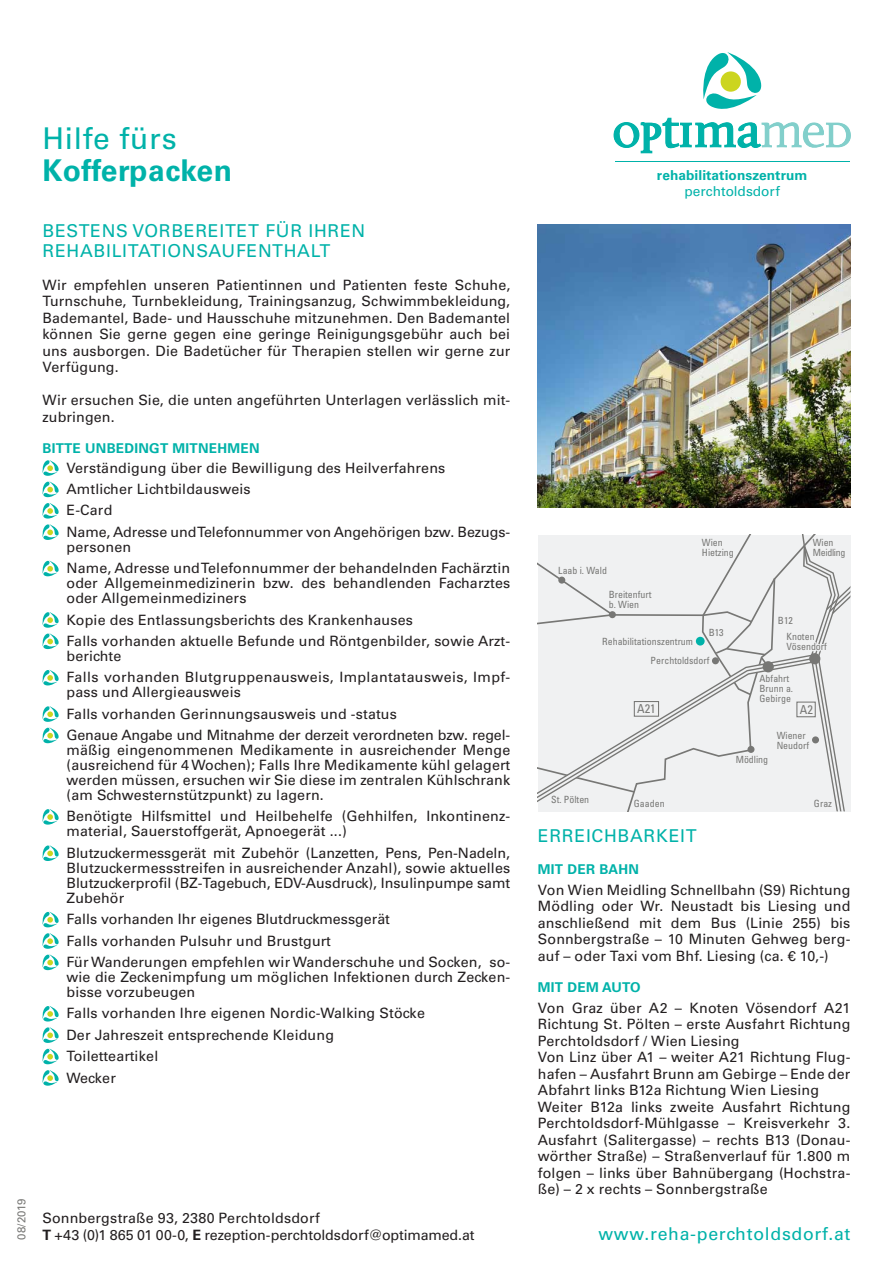
<style>
.page{position:relative;width:893px;height:1263px;background:#fff}
.page>*{position:absolute;margin:0;border:0;box-sizing:border-box;transform-origin:0 0}
.t1{font:700 30px "Univers LT Std";color:#00b2a9}
.t2{font:30px "Univers LT Std";color:#00b2a9}
.t3{font:17.7px/19.5px "Univers LT Std";letter-spacing:.04em;color:#00b2a9}
.t4{font:14.25px/16.5px "Univers LT Std";letter-spacing:.01em;color:#231f20}
.t5{font:14.25px "Univers LT Std";letter-spacing:-.01em;color:#231f20}
.t6{font:700 13.65px "Univers LT Std";letter-spacing:.005em;color:#00b2a9}
.t7{font:13.65px "Univers LT Std";color:#00b2a9}
.t8{font:700 13.5px "Univers LT Std";letter-spacing:.02em;color:#00b2a9}
.t9{font:condensed 12.45px "Univers LT Std";color:#777775}
.t10{font:11.4px "Univers LT Std";letter-spacing:-.02em;color:#777775}
.t11{font:condensed 9.9px/9.9px "Univers LT Std";color:#777775}
.t12{font:condensed 9.9px/9.9px "Univers LT Std";letter-spacing:-.025em;color:#777775}
.s1{font-weight:700}
</style>
<div class="page">
<svg style="left:42px;top:460px;width:17px;height:80px"></svg>
<svg style="left:42px;top:560px;width:17px;height:17px"></svg>
<svg style="left:42px;top:612px;width:17px;height:38px"></svg>
<svg style="left:42px;top:669px;width:17px;height:17px"></svg>
<svg style="left:42px;top:706px;width:17px;height:38px"></svg>
<svg style="left:42px;top:809px;width:17px;height:16px"></svg>
<svg style="left:42px;top:845px;width:17px;height:16px"></svg>
<svg style="left:42px;top:911px;width:17px;height:60px"></svg>
<svg style="left:42px;top:1005px;width:17px;height:81px"></svg>
<svg style="left:538px;top:535px;width:312px;height:276px"></svg>
<img style="left:538px;top:225px;width:312px;height:282px">
<hr style="left:615px;top:161px;width:234px;height:1px;background:#00b2a9">
<svg style="left:614px;top:52px;width:236px;height:101px"></svg>
<p class="t10" style="left:15px;top:1239px;width:42px;rotate:-90deg">08/2019</p>
<h1 class="t2" style="left:43px;top:121px;width:136px">H ilfe fürs</h1>
<h1 class="t1" style="left:43px;top:153px;width:191px">Kofferpacken</h1>
<p class="t6" style="left:657px;top:167px;width:152px">rehabilitationszentrum</p>
<p class="t7" style="left:684px;top:183px;width:97px">perchtoldsdorf</p>
<p class="t3" style="left:43px;top:221px;width:324px">Bestens vorbereitet für I hren<br>Rehabilitationsaufenthalt</p>
<p class="t4" style="left:43px;top:277px;width:469px;text-align:justify">Wir empfehlen unseren Patientinnen und Patienten feste Schuhe, Turnschuhe, Turnbekleidung, Trainingsanzug, Schwimmbekleidung, Bademantel, Bade- und Hausschuhe mitzunehmen. Den Bademantel können Sie gerne gegen eine geringe Reinigungsgebühr auch bei uns ausborgen. Die Badetücher für Therapien stellen wir gerne zur Verfügung.</p>
<p class="t4" style="left:43px;top:392px;width:469px">Wir ersuchen Sie, die unten angeführten U nterlagen verlässlich mit&shy;zubringen.</p>
<p class="t8" style="left:43px;top:441px;width:218px">Bitte unbedingt mitnehmen</p>
<p class="t4" style="left:59px;top:457px;width:453px;line-height:21.5px">Verständigung über die Bewilligung des Heilverfahrens Amtlicher Lichtbildausweis<br>E-Card<br>Name, Adresse und Telefonnummer von Angehörigen bzw. Bezugs-</p>
<p class="t4" style="left:59px;top:536px;width:453px;line-height:21.3px;text-indent:8px">personen<br>Name, Adresse und Telefonnummer der behandelnden Fachärztin</p>
<p class="t4" style="left:67px;top:576px;width:445px;line-height:15px">oder Allgemeinmedizinerin bzw. des behandlenden Facharztes oder Allgemeinmediziners</p>
<p class="t4" style="left:59px;top:609px;width:453px;line-height:21.5px;text-indent:8px">Kopie des Entlassungsberichts des Krankenhauses<br>Falls vorhanden aktuelle Befunde und Röntgenbilder, sowie Arzt-</p>
<p class="t4" style="left:59px;top:645px;width:453px;line-height:21.3px;text-indent:8px">berichte<br>Falls vorhanden Blutgruppenausweis, I mplantatausweis, I mpf-</p>
<p class="t4" style="left:67px;top:684px;width:176px">pass und Allergieausweis</p>
<p class="t4" style="left:59px;top:705px;width:340px">Falls vorhanden Gerinnungsausweis und -status</p>
<p class="t5" style="left:67px;top:726px;width:445px">Genaue Angabe und Mitnahme der derzeit verordneten bzw. regel-</p>
<p class="t4" style="left:67px;top:743px;width:445px;line-height:15px;text-align:justify">mäßig eingenommenen Medikamente in ausreichender Menge (ausreichend für 4 Wochen); Falls I hre Medikamente kühl gelagert werden müssen, ersuchen wir Sie diese im zentralen Kühlschrank (am Schwesternstützpunkt) zu lagern.</p>
<p class="t4" style="left:66px;top:809px;width:445px;line-height:15px">Benötigte H ilfsmittel und Heilbehelfe (Gehhilfen, I nkontinenz&shy;material, Sauerstoffgerät, Apnoegerät ...)</p>
<p class="t4" style="left:67px;top:845px;width:445px;line-height:15px;text-align:justify">Blutzuckermessgerät mit Zubehör (Lanzetten, Pens, Pen-Nadeln, Blutzuckermessstreifen in ausreichender Anzahl), sowie aktuelles Blutzuckerprofil (BZ-Tagebuch, EDV-Ausdruck), I nsulinpumpe samt Zubehör</p>
<p class="t4" style="left:59px;top:908px;width:453px;line-height:21.5px">Falls vorhanden I hr eigenes Blutdruckmessgerät<br>Falls vorhanden Pulsuhr und Brustgurt<br>Für Wanderungen empfehlen wir Wanderschuhe und Socken, so-</p>
<p class="t4" style="left:67px;top:969px;width:445px;line-height:15px">wie die Zeckenimpfung um möglichen I nfektionen durch Zecken&shy;bisse vorzubeugen</p>
<p class="t4" style="left:59px;top:1005px;width:368px">Falls vorhanden I hre eigenen Nordic-Walking Stöcke</p>
<p class="t4" style="left:67px;top:1026px;width:269px">Der Jahreszeit entsprechende Kleidung</p>
<p class="t4" style="left:59px;top:1048px;width:101px">Toiletteartikel</p>
<p class="t4" style="left:67px;top:1069px;width:51px">Wecker</p>
<p class="t4" style="left:43px;top:1210px;width:279px">Sonnbergstraße 93, 2380 Perchtoldsdorf</p>
<p class="t4" style="left:43px;top:1226px;width:434px"><span class="s1">T</span> +43 (0)1 865 01 00-0, <span class="s1">E</span> rezeption-perchtoldsdorf@optimamed.at</p>
<p class="t11" style="left:558px;top:565px;width:50px">Laab i. Wald</p>
<p class="t11" style="left:609px;top:589px;width:44px">Breitenfurt b. Wien</p>
<p class="t11" style="left:602px;top:636px;width:92px">Rehabilitationszentrum</p>
<p class="t11" style="left:702px;top:538px;width:33px">Wien<br>Hietzing</p>
<p class="t11" style="left:709px;top:627px;width:16px">B13</p>
<p class="t11" style="left:651px;top:656px;width:60px">Perchtoldsdorf</p>
<p class="t12" style="left:813px;top:538px;width:34px">Wien<br>Meidling</p>
<p class="t11" style="left:778px;top:615px;width:16px">B12</p>
<p class="t11" style="left:786px;top:632px;width:42px">Knoten<br>Vösendorf</p>
<p class="t11" style="left:760px;top:673px;width:35px">Abfahrt<br>Brunn a.<br>Gebirge</p>
<p class="t9" style="left:637px;top:701px;width:20px">A21</p>
<p class="t9" style="left:800px;top:701px;width:15px">A2</p>
<p class="t11" style="left:551px;top:794px;width:39px">St. Pölten</p>
<p class="t11" style="left:634px;top:799px;width:32px">Gaaden</p>
<p class="t11" style="left:736px;top:754px;width:34px">Mödling</p>
<p class="t11" style="left:777px;top:730px;width:34px">Wiener<br>Neudorf</p>
<p class="t11" style="left:814px;top:799px;width:20px">Graz</p>
<p class="t3" style="left:538px;top:826px;width:160px">Erreichbarkeit</p>
<p class="t8" style="left:538px;top:861px;width:103px">Mit der Bahn</p>
<p class="t4" style="left:538px;top:881px;width:314px;text-align:justify">Von Wien Meidling Schnellbahn (S9) Richtung Mödling oder Wr. Neustadt bis Liesing und anschließend mit dem Bus (Linie 255) bis Sonnbergstraße – 10 Minuten Gehweg berg&shy;auf – oder Taxi vom Bhf. Liesing (ca. € 10,-)</p>
<p class="t8" style="left:538px;top:979px;width:104px">Mit dem Auto</p>
<p class="t4" style="left:538px;top:999px;width:314px">Von Graz über A2 – Knoten Vösendorf A21<br>Richtung St. Pölten – erste Ausfahrt Richtung Perchtoldsdorf / Wien Liesing<br>Von Linz über A1 – weiter A21 Richtung Flug&shy;hafen – Ausfahrt Brunn am Gebirge – Ende der Abfahrt links B12a Richtung Wien Liesing Weiter B12a links zweite Ausfahrt Richtung Perchtoldsdorf-Mühlgasse – Kreisverkehr 3.<br>Ausfahrt (Salitergasse) – rechts B13 (Donau&shy;wörther Straße) – Straßenverlauf für 1.800 m folgen – links über Bahnübergang (Hochstra&shy;ße) – 2 x rechts – Sonnbergstraße</p>
<p class="t3" style="left:598px;top:1224px;width:254px">www.reha-perchtoldsdorf.at</p>
</div>
